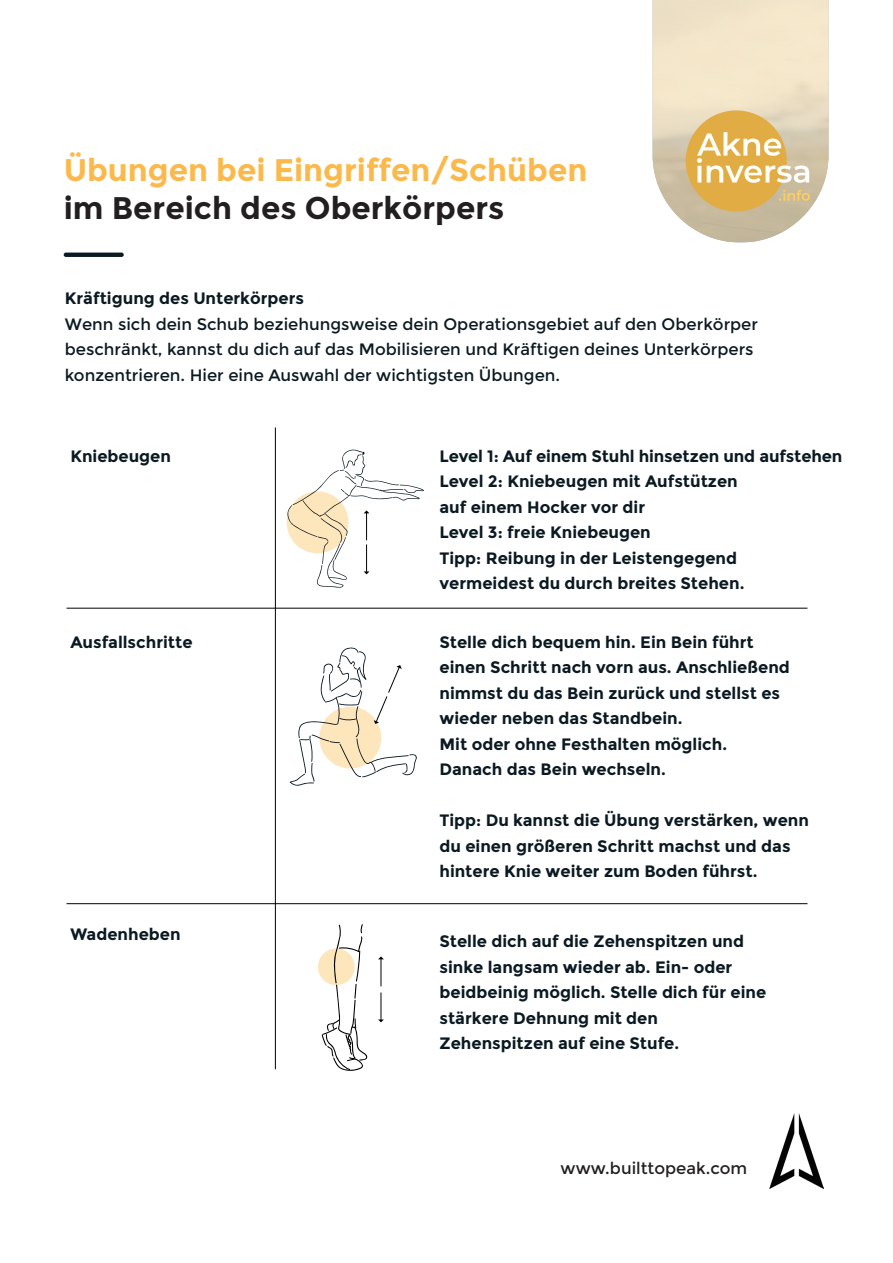
<style>
.page{position:relative;width:893px;height:1263px;background:#fff}
.page>*{position:absolute;margin:0;border:0;box-sizing:border-box;transform-origin:0 0}
.t1{font:700 31.2px "Montserrat";color:#fcb94b}
.t2{font:700 31.2px "Montserrat";color:#231f20}
.t3{font:700 16.5px/25.5px "Montserrat";color:#0b1a22}
.t4{font:16.5px/25.5px "Montserrat";color:#0b1a22}
.t5{font:16.5px "Montserrat";color:#231f20}
</style>
<div class="page">
<svg style="left:653px;top:0;width:176px;height:243px;background:#e7d6b1"></svg>
<hr style="left:64px;top:253px;width:60px;height:4px;background:#0b1a22;border-radius:2px">
<img style="left:770px;top:1113px;width:54px;height:75px">
<hr style="left:275px;top:427px;width:1px;height:642px;background:#000001">
<hr style="left:67px;top:608px;width:740px;height:1px;background:#000001">
<hr style="left:67px;top:903px;width:740px;height:1px;background:#000001">
<svg style="left:287px;top:449px;width:137px;height:139px"></svg>
<svg style="left:289px;top:647px;width:128px;height:139px"></svg>
<svg style="left:322px;top:924px;width:46px;height:147px"></svg>
<svg style="left:378px;top:956px;width:6px;height:30px"></svg>
<svg style="left:378px;top:992px;width:6px;height:30px"></svg>
<svg style="left:318px;top:948px;width:37px;height:37px"></svg>
<svg style="left:319px;top:707px;width:62px;height:61px;background:#f1dbb4"></svg>
<svg style="left:287px;top:491px;width:62px;height:62px;background:#f1dbb5"></svg>
<h1 class="t1" style="left:64px;top:152px;width:525px">Übungen bei Eingriffen/Schüben</h1>
<h1 class="t2" style="left:64px;top:189px;width:442px">im Bereich des Oberkörpers</h1>
<p class="t3" style="left:65px;top:286px;width:241px">Kräftigung des Unterkörpers</p>
<p class="t4" style="left:65px;top:311px;width:695px">Wenn sich dein Schub beziehungsweise dein Operationsgebiet auf den Oberkörper beschränkt, kannst du dich auf das Mobilisieren und Kräftigen deines Unterkörpers konzentrieren. Hier eine Auswahl der wichtigsten Übungen.</p>
<p class="t3" style="left:70px;top:443px;width:102px">Kniebeugen</p>
<p class="t3" style="left:439px;top:443px;width:404px">Level 1: Auf einem Stuhl hinsetzen und aufstehen Level 2: Kniebeugen mit Aufstützen<br>auf einem Hocker vor dir<br>Level 3: freie Kniebeugen<br>Tipp: Reibung in der Leistengegend<br>vermeidest du durch breites Stehen.</p>
<p class="t3" style="left:70px;top:629px;width:124px">Ausfallschritte</p>
<p class="t3" style="left:70px;top:922px;width:112px">Wadenheben</p>
<p class="t3" style="left:439px;top:629px;width:352px">Stelle dich bequem hin. Ein Bein führt einen Schritt nach vorn aus. Anschließend nimmst du das Bein zurück und stellst es wieder neben das Standbein.<br>Mit oder ohne Festhalten möglich.<br>Danach das Bein wechseln.</p>
<p class="t3" style="left:439px;top:808px;width:371px">Tipp: Du kannst die Übung verstärken, wenn du einen größeren Schritt machst und das hintere Knie weiter zum Boden führst.</p>
<p class="t3" style="left:439px;top:929px;width:328px">Stelle dich auf die Zehenspitzen und sinke langsam wieder ab. Ein- oder beidbeinig möglich. Stelle dich für eine stärkere Dehnung mit den Zehenspitzen auf eine Stufe.</p>
<p class="t5" style="left:561px;top:1159px;width:188px">www.builttopeak.com</p>
</div>
